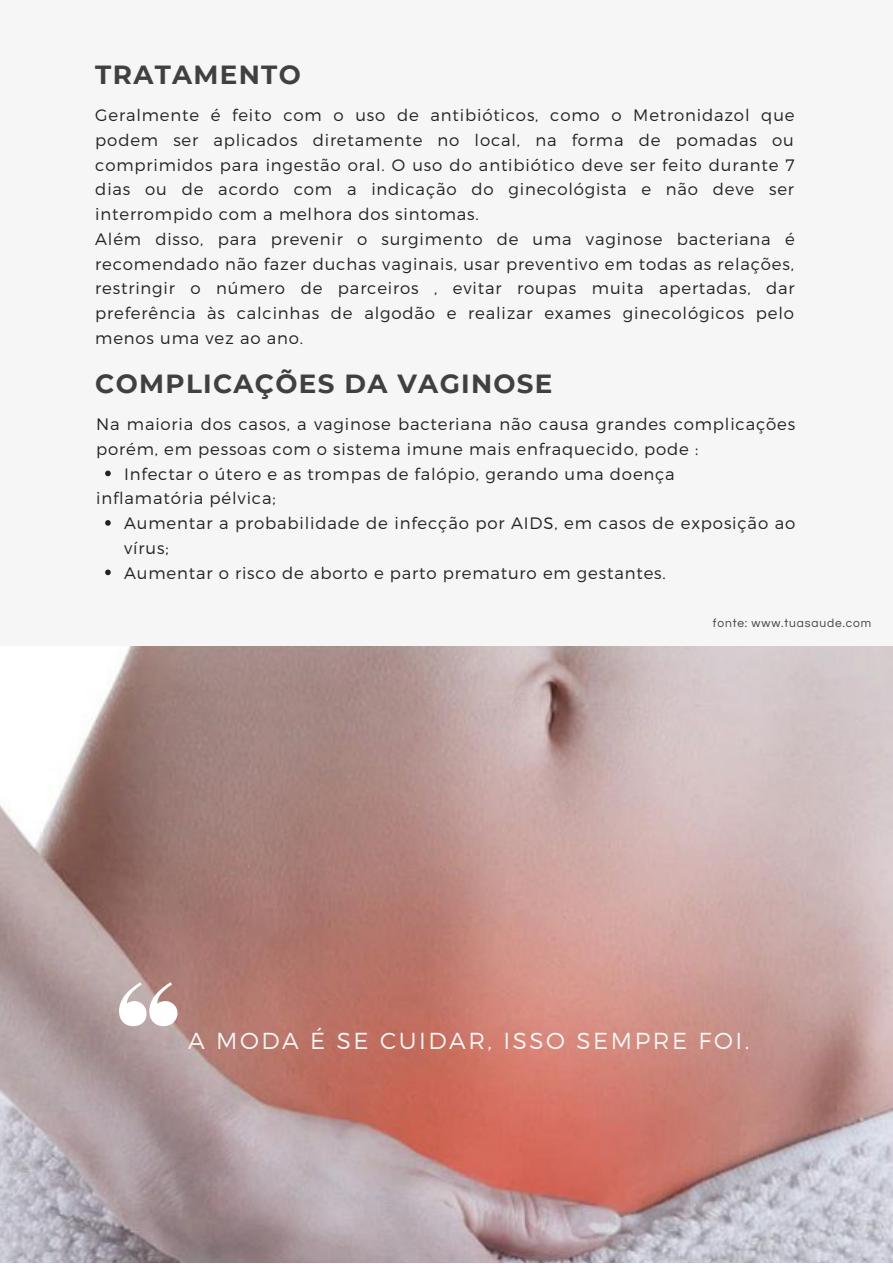
<style>
.page{position:relative;width:893px;height:1264px;background:#fff}
.page>*{position:absolute;margin:0;border:0;box-sizing:border-box;transform-origin:0 0}
.t1{font:700 26.25px "Montserrat";letter-spacing:.05em;color:#404040}
.t2{font:300 23.1px "Montserrat";letter-spacing:.11em;color:#f6f6f6}
.t3{font:300 16.5px/24.8px "Montserrat";letter-spacing:.05em;color:#222}
.t4{font:12px "Questrial";letter-spacing:.07em;color:#44423e}
</style>
<div class="page">
<img style="left:0;top:646px;width:892px;height:616px">
<div style="left:0;top:0;width:892px;height:645px;background:#f6f6f6"></div>
<svg style="left:119px;top:982px;width:58px;height:44px"></svg>
<svg style="left:105px;top:470px;width:6px;height:6px"></svg>
<svg style="left:105px;top:520px;width:6px;height:5px"></svg>
<svg style="left:105px;top:569px;width:6px;height:6px"></svg>
<h1 class="t1" style="left:95px;top:59px;width:207px">TRATAMENTO</h1>
<p class="t3" style="left:95px;top:102px;width:701px">Geralmente é feito com o uso de antibióticos, como o Metronidazol que podem ser aplicados diretamente no local, na forma de pomadas ou comprimidos para ingestão oral. O uso do antibiótico deve ser feito durante 7 dias ou de acordo com a indicação do ginecológista e não deve ser interrompido com a melhora dos sintomas.<br>Além disso, para prevenir o surgimento de uma vaginose bacteriana é recomendado não fazer duchas vaginais, usar preventivo em todas as relações, restringir o número de parceiros , evitar roupas muita apertadas, dar preferência às calcinhas de algodão e realizar exames ginecológicos pelo menos uma vez ao ano.</p>
<h1 class="t1" style="left:95px;top:367px;width:458px">COMPLICAÇÕES DA VAGINOSE</h1>
<p class="t3" style="left:96px;top:411px;width:700px">Na maioria dos casos, a vaginose bacteriana não causa grandes complicações porém, em pessoas com o sistema imune mais enfraquecido, pode :</p>
<p class="t3" style="left:96px;top:485px;width:181px">inflamatória pélvica;</p>
<p class="t3" style="left:124px;top:460px;width:552px">Infectar o útero e as trompas de falópio, gerando uma doença</p>
<p class="t3" style="left:124px;top:510px;width:672px">Aumentar a probabilidade de infecção por AIDS, em casos de exposição ao vírus;<br>Aumentar o risco de aborto e parto prematuro em gestantes.</p>
<p class="t4" style="left:712px;top:617px;width:160px">fonte: www.tuasaude.com</p>
<h2 class="t2" style="left:188px;top:1025px;width:562px">A MODA É SE CUIDAR, ISSO SEMPRE FOI.</h2>
</div>
